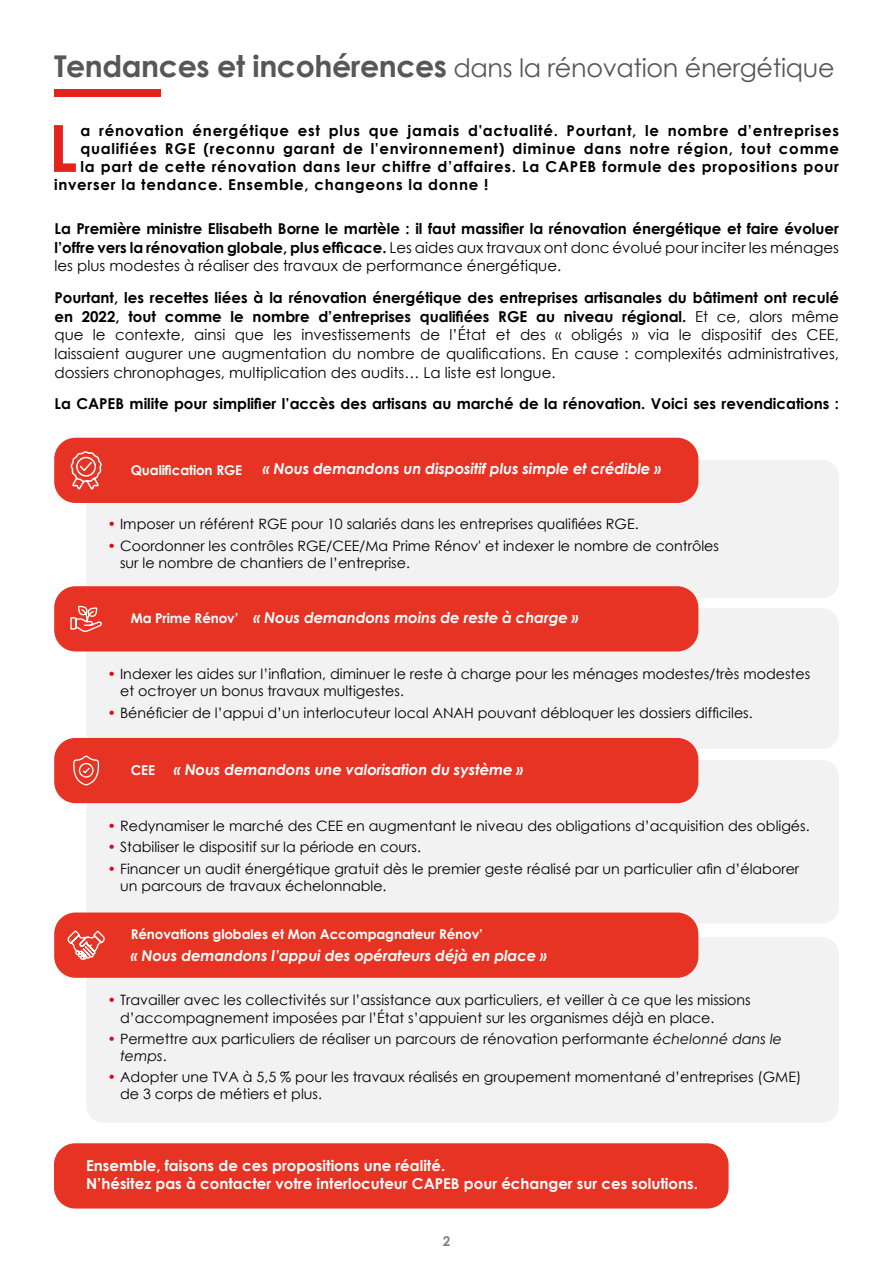
<style>
.page{position:relative;width:893px;height:1263px;background:#fff}
.page>*{position:absolute;margin:0;border:0;box-sizing:border-box;transform-origin:0 0}
.t1{font:700 65.1px "Century Gothic";color:#e3231d}
.t2{font:25.5px "Century Gothic";letter-spacing:-.015em;color:#585757}
.t3{font:700 15px/18.8px "Century Gothic";letter-spacing:.05em;color:#000;text-align:justify}
.t4{font:15px/18.8px "Century Gothic";color:#000;text-align:justify}
.t5{font:italic 700 15px "Century Gothic";letter-spacing:-.01em;color:#fff}
.t6{font:700 15px/18px "Century Gothic";color:#fff}
.t7{font:700 15px "Century Gothic";color:#000}
.t8{font:14.25px/17.1px "Century Gothic";color:#000}
.t9{font:700 13.5px "Century Gothic";letter-spacing:-.01em;color:#fff}
.t10{font:700 13.5px "Century Gothic";color:#837f7f}
.s1{font-weight:700;font-size:30px}
.s2{font-weight:400}
.s3{font-weight:700}
.s4{color:#e30613}
.s5{font-style:italic}
</style>
<div class="page">
<div style="left:54px;top:90px;width:107px;height:7px;background:#e3231d"></div>
<div style="left:86px;top:460px;width:753px;height:138px;background:#f2f2f2;border-radius:17px"></div>
<div style="left:54px;top:438px;width:644px;height:65px;background:#e63323;border-radius:21px"></div>
<div style="left:86px;top:608px;width:753px;height:141px;background:#f2f2f2;border-radius:17px"></div>
<div style="left:86px;top:760px;width:753px;height:163px;background:#f2f2f2;border-radius:17px"></div>
<div style="left:86px;top:937px;width:753px;height:186px;background:#f2f2f2;border-radius:17px"></div>
<div style="left:54px;top:586px;width:644px;height:65px;background:#e63323;border-radius:21px"></div>
<div style="left:54px;top:738px;width:644px;height:65px;background:#e63323;border-radius:21px"></div>
<div style="left:54px;top:912px;width:644px;height:66px;background:#e63323;border-radius:21px"></div>
<div style="left:54px;top:1143px;width:675px;height:65px;background:#e63323;border-radius:21px"></div>
<svg style="left:69px;top:437px;width:34px;height:66px"></svg>
<svg style="left:70px;top:605px;width:32px;height:27px"></svg>
<svg style="left:73px;top:755px;width:26px;height:31px"></svg>
<svg style="left:67px;top:930px;width:38px;height:30px"></svg>
<h2 class="t2" style="left:54px;top:49px;width:782px"><span class="s1">Tendances et incohérences</span> dans la rénovation énergétique</h2>
<h1 class="t1" style="left:49px;top:99px;width:30px">L</h1>
<p class="t3" style="left:81px;top:120px;width:760px">a rénovation énergétique est plus que jamais d'actualité. Pourtant, le nombre d’entreprises</p>
<p class="t3" style="left:81px;top:138px;width:760px">qualifiées RGE (reconnu garant de l'environnement) diminue dans notre région, tout comme</p>
<p class="t3" style="left:81px;top:156px;width:760px">la part de cette rénovation dans leur chiffre d’affaires. La CAPEB formule des propositions pour</p>
<p class="t3" style="left:54px;top:174px;width:436px">inverser la tendance. Ensemble, changeons la donne !</p>
<p class="t3" style="left:54px;top:218px;width:786px">La Première ministre Elisabeth Borne le martèle : il faut massifier la rénovation énergétique et faire évoluer l’offre vers la rénovation globale, plus efficace. <span class="s2">Les aides aux travaux ont donc évolué pour inciter les ménages les plus modestes à réaliser des travaux de performance énergétique.</span></p>
<p class="t4" style="left:54px;top:288px;width:786px"><span class="s3">Pourtant, les recettes liées à la rénovation énergétique des entreprises artisanales du bâtiment ont reculé en 2022, tout comme le nombre d’entreprises qualifiées RGE au niveau régional.</span> Et ce, alors même que le contexte, ainsi que les investissements de l’État et des « obligés » via le dispositif des CEE, laissaient augurer une augmentation du nombre de qualifications. En cause : complexités administratives, dossiers chronophages, multiplication des audits… La liste est longue.</p>
<p class="t7" style="left:54px;top:392px;width:786px">La CAPEB milite pour simplifier l’accès des artisans au marché de la rénovation. Voici ses revendications :</p>
<p class="t9" style="left:131px;top:460px;width:113px">Qualification RGE</p>
<p class="t5" style="left:263px;top:457px;width:400px">« Nous demandons un dispositif plus simple et crédible »</p>
<p class="t8" style="left:108px;top:515px;width:533px"><span class="s4">•</span> Imposer un référent RGE pour 10 salariés dans les entreprises qualifiées RGE.</p>
<p class="t8" style="left:120px;top:537px;width:600px;text-indent:-13px"><span class="s4">•</span> Coordonner les contrôles RGE/CEE/Ma Prime Rénov' et indexer le nombre de contrôles sur le nombre de chantiers de l’entreprise.</p>
<p class="t9" style="left:131px;top:608px;width:109px">Ma Prime Rénov’</p>
<p class="t5" style="left:253px;top:607px;width:327px">« Nous demandons moins de reste à charge »</p>
<p class="t8" style="left:120px;top:665px;width:692px;text-indent:-13px"><span class="s4">•</span> Indexer les aides sur l’inflation, diminuer le reste à charge pour les ménages modestes/très modestes et octroyer un bonus travaux multigestes.</p>
<p class="t8" style="left:108px;top:704px;width:647px"><span class="s4">•</span> Bénéficier de l’appui d’un interlocuteur local ANAH pouvant débloquer les dossiers difficiles.</p>
<p class="t9" style="left:131px;top:760px;width:26px">CEE</p>
<p class="t5" style="left:174px;top:758px;width:351px">« Nous demandons une valorisation du système »</p>
<p class="t8" style="left:108px;top:817px;width:704px"><span class="s4">•</span> Redynamiser le marché des CEE en augmentant le niveau des obligations d’acquisition des obligés.</p>
<p class="t8" style="left:108px;top:838px;width:315px"><span class="s4">•</span> Stabiliser le dispositif sur la période en cours.</p>
<p class="t8" style="left:120px;top:860px;width:681px;text-indent:-13px"><span class="s4">•</span> Financer un audit énergétique gratuit dès le premier geste réalisé par un particulier afin d’élaborer un parcours de travaux échelonnable.</p>
<p class="t9" style="left:131px;top:924px;width:354px">Rénovations globales et Mon Accompagnateur Rénov’</p>
<p class="t5" style="left:131px;top:944px;width:418px">« Nous demandons l’appui des opérateurs déjà en place »</p>
<p class="t8" style="left:120px;top:991px;width:632px;text-indent:-13px"><span class="s4">•</span> Travailler avec les collectivités sur l’assistance aux particuliers, et veiller à ce que les missions d’accompagnement imposées par l’État s’appuient sur les organismes déjà en place.</p>
<p class="t8" style="left:120px;top:1030px;width:663px;text-indent:-13px"><span class="s4">•</span> Permettre aux particuliers de réaliser un parcours de rénovation performante <span class="s5">échelonné dans le temps</span>.</p>
<p class="t8" style="left:120px;top:1068px;width:683px;text-indent:-13px"><span class="s4">•</span> Adopter une TVA à 5,5 % pour les travaux réalisés en groupement momentané d’entreprises (GME) de 3 corps de métiers et plus.</p>
<p class="t6" style="left:86px;top:1156px;width:613px">Ensemble, faisons de ces propositions une réalité.<br>N’hésitez pas à contacter votre interlocuteur CAPEB pour échanger sur ces solutions.</p>
<p class="t10" style="left:443px;top:1230px;width:9px">2</p>
</div>
